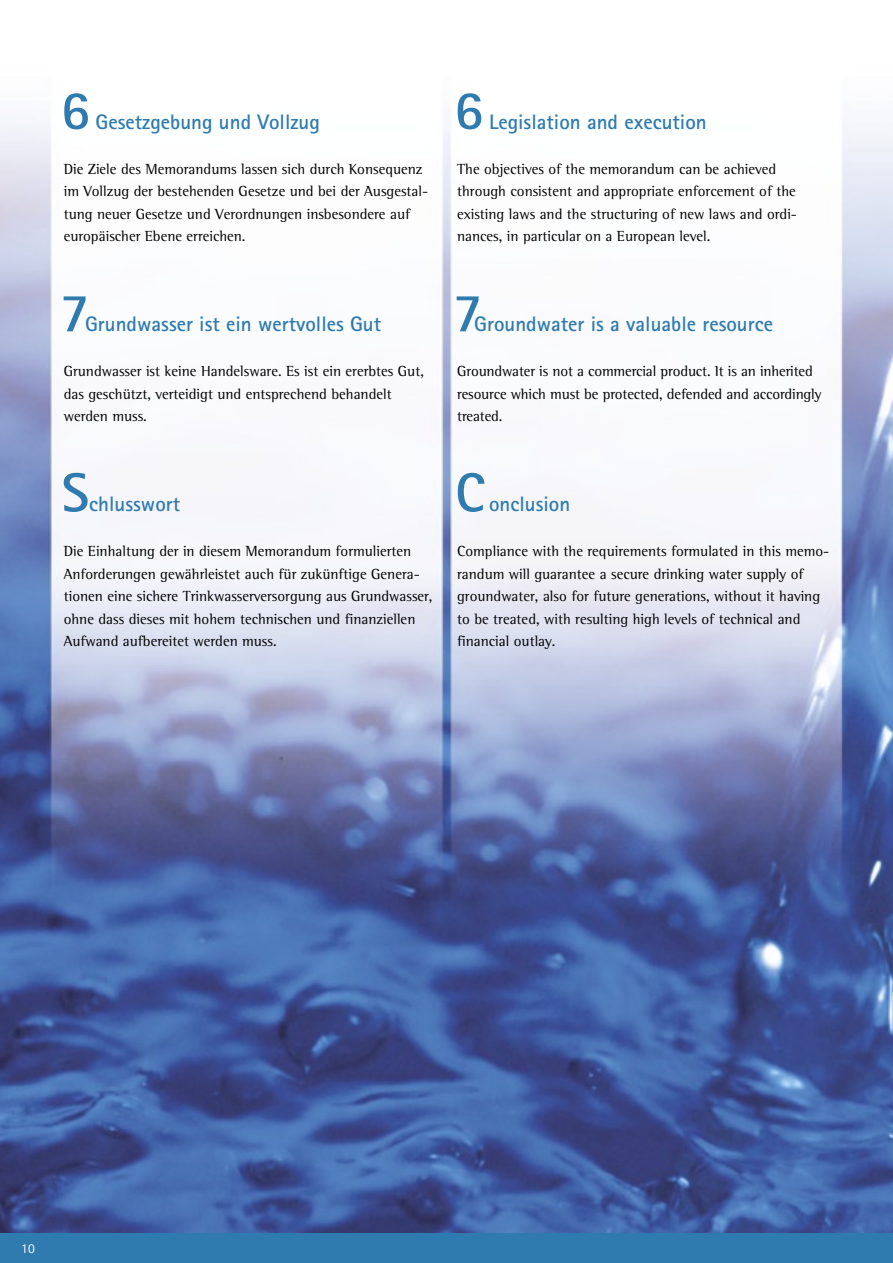
<style>
.page{position:relative;width:893px;height:1263px;background:#fff}
.page>*{position:absolute;margin:0;border:0;box-sizing:border-box;transform-origin:0 0}
.t1{font:700 55.05px "Rotis Sans Serif";color:#2f7baf}
.t2{font:700 21px "Rotis Sans Serif";color:#2f7baf}
.t3{font:15px/22.5px "Rotis Semi Serif";color:#000}
.t4{font:13.5px "Rotis Sans Serif";color:#fff}
</style>
<div class="page">
<img style="left:0;top:121px;width:893px;height:1112px">
<div style="left:0;top:1233px;width:893px;height:30px;background:#2f7baf"></div>
<h1 class="t1" style="left:61px;top:75px;width:31px">6</h1>
<h1 class="t1" style="left:454px;top:75px;width:31px">6</h1>
<h2 class="t2" style="left:96px;top:108px;width:226px">Gesetzgebung und Vollzug</h2>
<p class="t3" style="left:64px;top:157px;width:366px">Die Ziele des Memorandums lassen sich durch Konsequenz im Vollzug der bestehenden Gesetze und bei der Ausgestal&shy;tung neuer Gesetze und Verordnungen insbesondere auf europäischer Ebene erreichen.</p>
<h2 class="t2" style="left:489px;top:108px;width:219px">Legislation and execution</h2>
<p class="t3" style="left:457px;top:157px;width:341px">The objectives of the memorandum can be achieved through consistent and appropriate enforcement of the existing laws and the structuring of new laws and ordi&shy;nances, in particular on a European level.</p>
<h1 class="t1" style="left:60px;top:278px;width:31px">7</h1>
<h1 class="t1" style="left:453px;top:278px;width:31px">7</h1>
<h2 class="t2" style="left:85px;top:311px;width:298px">Grundwasser ist ein wertvolles Gut</h2>
<p class="t3" style="left:64px;top:360px;width:362px">Grundwasser ist keine Handelsware. Es ist ein ererbtes Gut, das geschützt, verteidigt und entsprechend behandelt werden muss.</p>
<h2 class="t2" style="left:474px;top:311px;width:300px">Groundwater is a valuable resource</h2>
<p class="t3" style="left:457px;top:360px;width:366px">Groundwater is not a commercial product. It is an inherited resource which must be protected, defended and accordingly treated.</p>
<h1 class="t1" style="left:61px;top:458px;width:29px">S</h1>
<h1 class="t1" style="left:455px;top:458px;width:31px">C</h1>
<h2 class="t2" style="left:89px;top:491px;width:92px">chlusswort</h2>
<p class="t3" style="left:64px;top:540px;width:370px">Die Einhaltung der in diesem Memorandum formulierten Anforderungen gewährleistet auch für zukünftige Genera&shy;tionen eine sichere Trinkwasserversorgung aus Grundwasser, ohne dass dieses mit hohem technischen und finanziellen Aufwand aufbereitet werden muss.</p>
<h2 class="t2" style="left:489px;top:491px;width:83px">onclusion</h2>
<p class="t3" style="left:457px;top:540px;width:374px">Compliance with the requirements formulated in this memo&shy;randum will guarantee a secure drinking water supply of groundwater, also for future generations, without it having to be treated, with resulting high levels of technical and financial outlay.</p>
<p class="t4" style="left:21px;top:1240px;width:15px">10</p>
</div>
